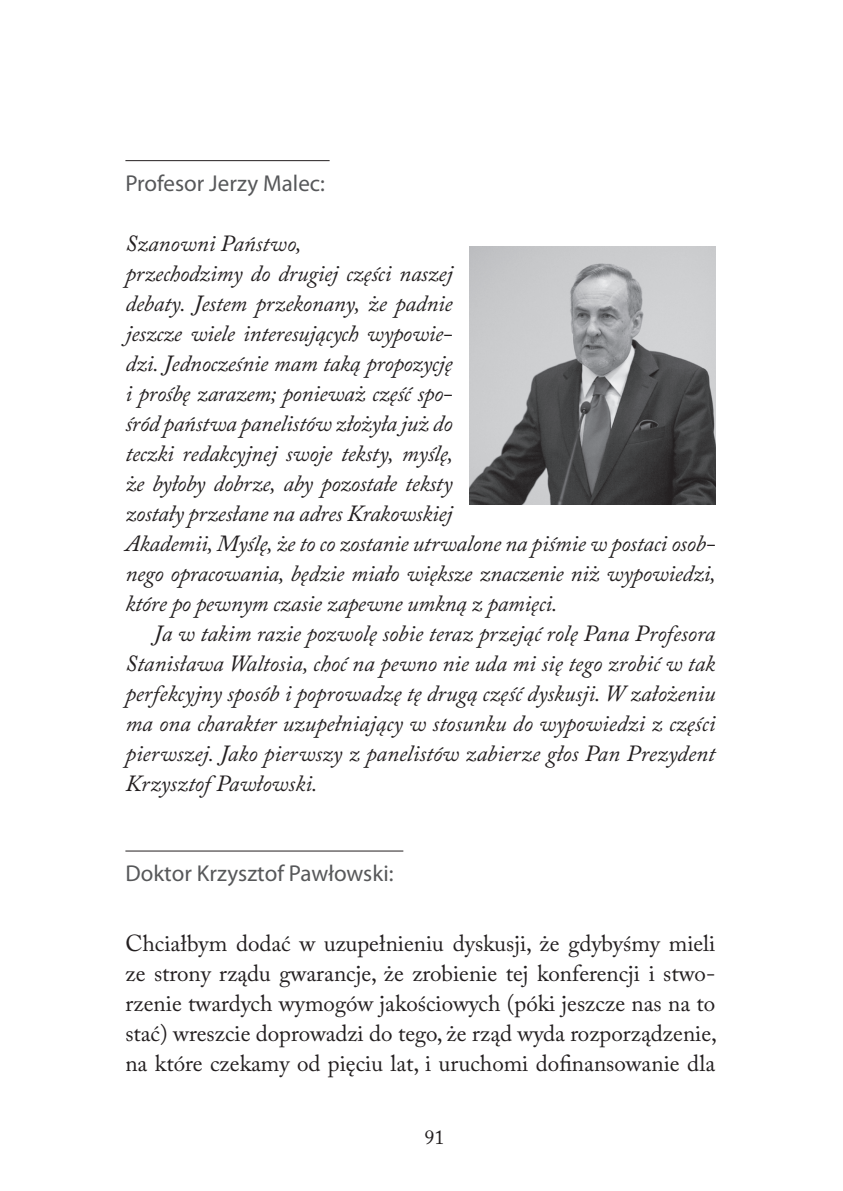
<style>
.page{position:relative;width:843px;height:1191px;background:#fff}
.page>*{position:absolute;margin:0;border:0;box-sizing:border-box;transform-origin:0 0}
.t1{font:italic 23px/30px "Adobe Caslon Pro";letter-spacing:-.01em;color:#231f20}
.t2{font:23px/30px "Adobe Caslon Pro";color:#231f20;text-align:justify}
.t3{font:23px "Myriad Pro";color:#57585a}
.t4{font:20px "Adobe Caslon Pro";color:#231f20}
</style>
<div class="page">
<hr style="left:125px;top:160px;width:204px;height:1px;background:#231f20">
<hr style="left:125px;top:850px;width:278px;height:1px;background:#231f20">
<img style="left:469px;top:246px;width:246px;height:258px">
<p class="t3" style="left:125px;top:169px;width:201px">Profesor Jerzy Malec:</p>
<p class="t1" style="left:125px;top:228px;width:592px">Szanowni Państwo,<br>przechodzimy do drugiej części naszej<br>debaty. Jestem przekonany, że padnie<br>jeszcze wiele interesujących wypowie-<br>dzi. Jednocześnie mam taką propozycję<br>i prośbę zarazem; ponieważ część spo-<br>śród państwa panelistów złożyła już do<br>teczki redakcyjnej swoje teksty, myślę,<br>że byłoby dobrze, aby pozostałe teksty<br>zostały przesłane na adres Krakowskiej<br>Akademii, Myślę, że to co zostanie utrwalone na piśmie w postaci osob&shy;nego opracowania, będzie miało większe znaczenie niż wypowiedzi, które po pewnym czasie zapewne umkną z pamięci.</p>
<p class="t1" style="left:125px;top:618px;width:591px;text-align:justify;text-indent:28px">Ja w takim razie pozwolę sobie teraz przejąć rolę Pana Profesora Stanisława Waltosia, choć na pewno nie uda mi się tego zrobić w tak perfekcyjny sposób i poprowadzę tę drugą część dyskusji. W założeniu ma ona charakter uzupełniający w stosunku do wypowiedzi z części pierwszej. Jako pierwszy z panelistów zabierze głos Pan Prezydent Krzysztof Pawłowski.</p>
<p class="t3" style="left:125px;top:859px;width:270px">Doktor Krzysztof Pawłowski:</p>
<p class="t2" style="left:125px;top:928px;width:593px">Chciałbym dodać w uzupełnieniu dyskusji, że gdybyśmy mieli ze strony rządu gwarancje, że zrobienie tej konferencji i stwo&shy;rzenie twardych wymogów jakościowych (póki jeszcze nas na to stać) wreszcie doprowadzi do tego, że rząd wyda rozporządzenie, na które czekamy od pięciu lat, i uruchomi dofinansowanie dla</p>
<p class="t4" style="left:424px;top:1125px;width:21px">91</p>
</div>
